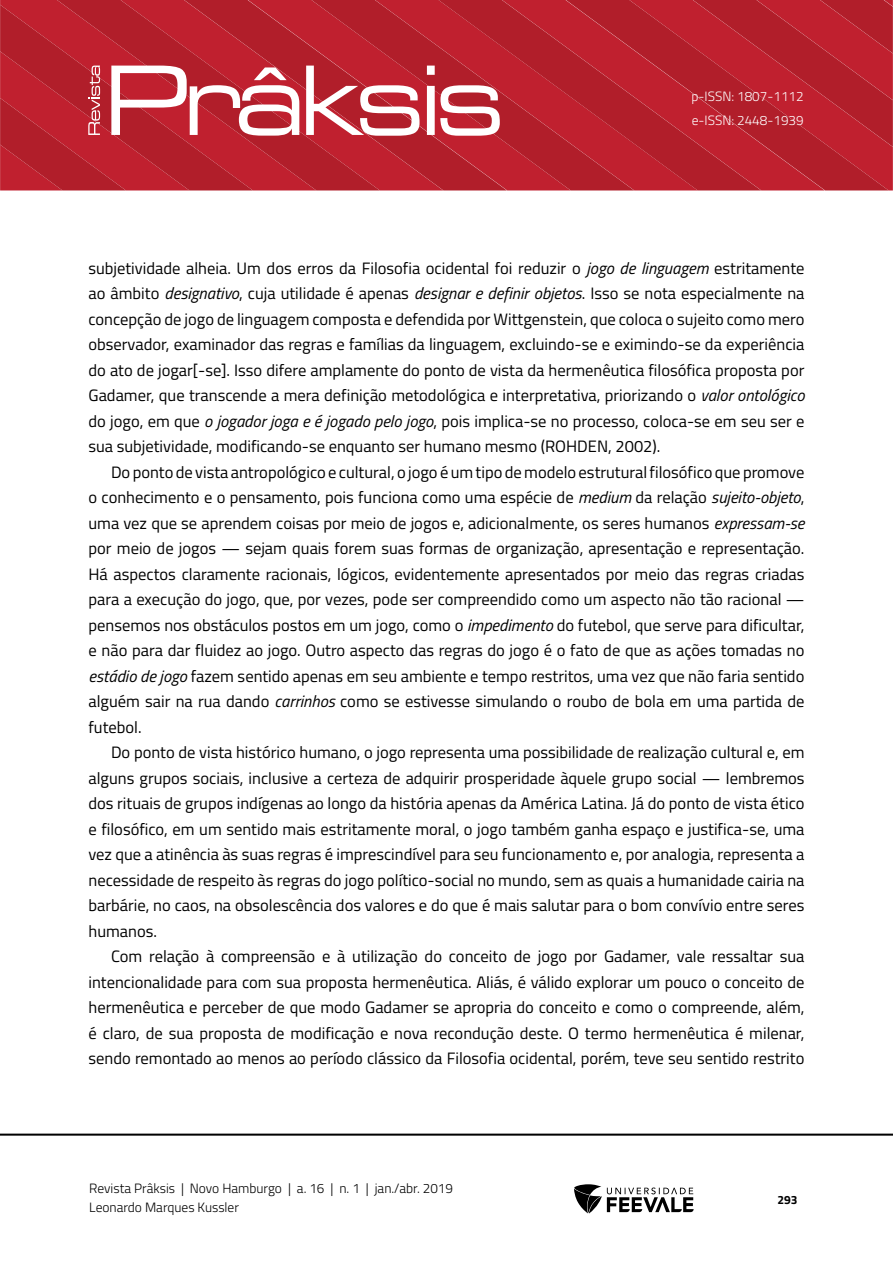
<style>
.page{position:relative;width:893px;height:1263px;background:#fff}
.page>*{position:absolute;margin:0;border:0;box-sizing:border-box;transform-origin:0 0}
.Corpo_de_texto{font:16.5px/25.5px "Titillium Web";color:#000;text-align:justify}
.t1{font:300 13.5px/19.4px "Titillium Web";color:#000}
.t2{font:300 13.5px/24px "Titillium Web";color:#fff}
.t3{font:700 12px "Titillium Web";color:#000}
.s1{font-style:italic}
</style>
<div class="page">
<svg style="left:0;top:5px;width:56px;height:46px;background:#b7202d"></svg>
<svg style="left:56px;top:0;width:128px;height:51px;background:#b81f2d"></svg>
<svg style="left:184px;top:0;width:127px;height:51px;background:#b8202d"></svg>
<svg style="left:311px;top:0;width:127px;height:51px;background:#b8202d"></svg>
<svg style="left:438px;top:0;width:127px;height:190px;background:#b9202d"></svg>
<svg style="left:565px;top:0;width:324px;height:190px;background:#b8202d"></svg>
<svg style="left:692px;top:0;width:201px;height:147px;background:#b8202d"></svg>
<hr style="left:0;top:1133px;width:893px;height:3px;background:#000">
<svg style="left:574px;top:1184px;width:120px;height:29px"></svg>
<svg style="left:0;top:51px;width:500px;height:139px;background:#c13d48"></svg>
<p class="t2" style="left:691px;top:84px;width:114px">p-ISSN: 1807-1112 e-ISSN: 2448-1939</p>
<p class="Corpo_de_texto" style="left:88px;top:254px;width:717px">subjetividade alheia. Um dos erros da Filosofia ocidental foi reduzir o <span class="s1">jogo de linguagem</span> estritamente ao âmbito <span class="s1">designativo</span>, cuja utilidade é apenas <span class="s1">designar e definir objetos</span>. Isso se nota especialmente na concepção de jogo de linguagem composta e defendida por Wittgenstein, que coloca o sujeito como mero observador, examinador das regras e famílias da linguagem, excluindo-se e eximindo-se da experiência do ato de jogar[-se]. Isso difere amplamente do ponto de vista da hermenêutica filosófica proposta por Gadamer, que transcende a mera definição metodológica e interpretativa, priorizando o <span class="s1">valor ontológico </span>do jogo, em que <span class="s1">o jogador joga e é jogado pelo jogo</span>, pois implica-se no processo, coloca-se em seu ser e sua subjetividade, modificando-se enquanto ser humano mesmo (ROHDEN, 2002).</p>
<p class="Corpo_de_texto" style="left:88px;top:458px;width:717px;text-indent:22px">Do ponto de vista antropológico e cultural, o jogo é um tipo de modelo estrutural filosófico que promove o conhecimento e o pensamento, pois funciona como uma espécie de <span class="s1">medium</span> da relação <span class="s1">sujeito-objeto</span>, uma vez que se aprendem coisas por meio de jogos e, adicionalmente, os seres humanos <span class="s1">expressam-se </span>por meio de jogos — sejam quais forem suas formas de organização, apresentação e representação.<br>Há aspectos claramente racionais, lógicos, evidentemente apresentados por meio das regras criadas para a execução do jogo, que, por vezes, pode ser compreendido como um aspecto não tão racional — pensemos nos obstáculos postos em um jogo, como o <span class="s1">impedimento</span> do futebol, que serve para dificultar, e não para dar fluidez ao jogo. Outro aspecto das regras do jogo é o fato de que as ações tomadas no <span class="s1">estádio de jogo</span> fazem sentido apenas em seu ambiente e tempo restritos, uma vez que não faria sentido alguém sair na rua dando <span class="s1">carrinhos</span> como se estivesse simulando o roubo de bola em uma partida de futebol.</p>
<p class="Corpo_de_texto" style="left:88px;top:739px;width:718px;text-indent:22px">Do ponto de vista histórico humano, o jogo representa uma possibilidade de realização cultural e, em alguns grupos sociais, inclusive a certeza de adquirir prosperidade àquele grupo social — lembremos dos rituais de grupos indígenas ao longo da história apenas da América Latina. Já do ponto de vista ético e filosófico, em um sentido mais estritamente moral, o jogo também ganha espaço e justifica-se, uma vez que a atinência às suas regras é imprescindível para seu funcionamento e, por analogia, representa a necessidade de respeito às regras do jogo político-social no mundo, sem as quais a humanidade cairia na barbárie, no caos, na obsolescência dos valores e do que é mais salutar para o bom convívio entre seres humanos.</p>
<p class="Corpo_de_texto" style="left:88px;top:943px;width:717px;text-indent:22px">Com relação à compreensão e à utilização do conceito de jogo por Gadamer, vale ressaltar sua intencionalidade para com sua proposta hermenêutica. Aliás, é válido explorar um pouco o conceito de hermenêutica e perceber de que modo Gadamer se apropria do conceito e como o compreende, além, é claro, de sua proposta de modificação e nova recondução deste. O termo hermenêutica é milenar, sendo remontado ao menos ao período clássico da Filosofia ocidental, porém, teve seu sentido restrito</p>
<p class="t1" style="left:89px;top:1177px;width:365px">Revista Prâksis | Novo Hamburgo | a. 16 | n. 1 | jan./abr. 2019<br>Leonardo Marques Kussler</p>
<p class="t3" style="left:777px;top:1190px;width:22px">293</p>
</div>
